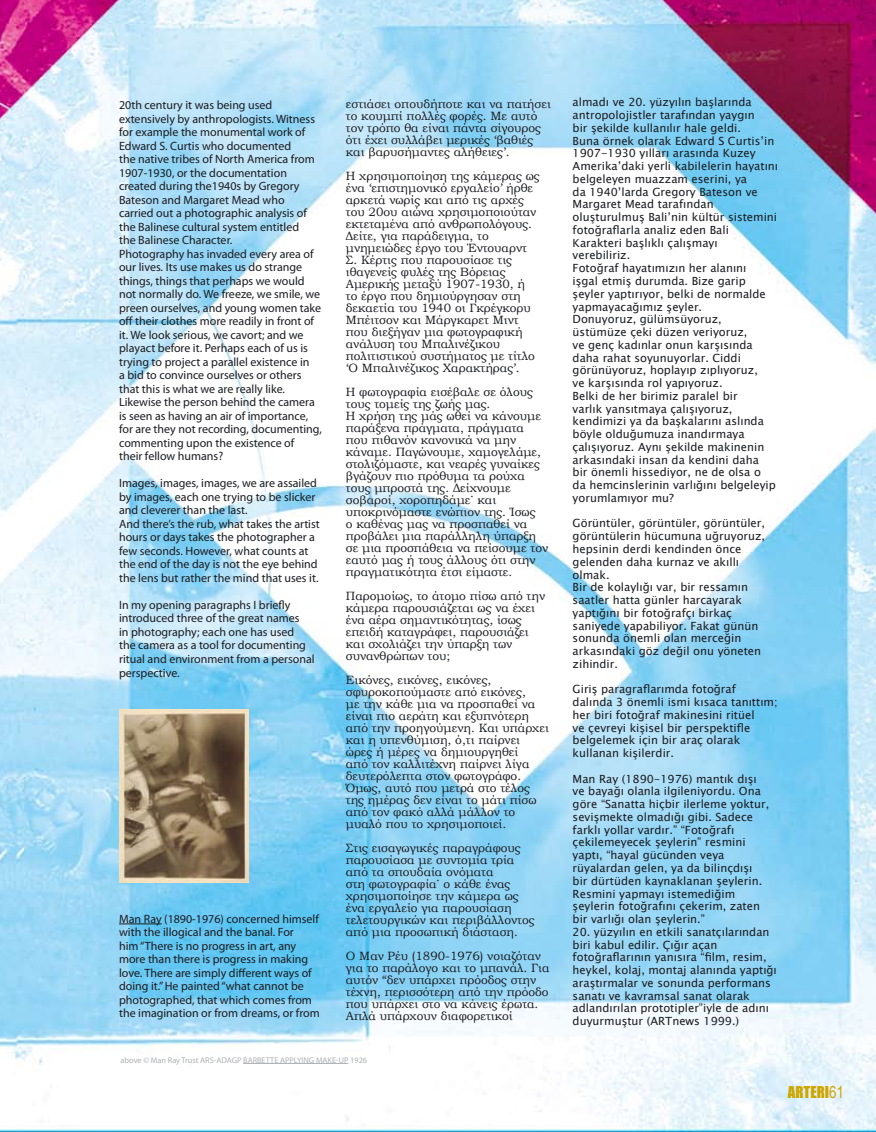
<style>
.page{position:relative;width:876px;height:1132px;background:#fff}
.page>*{position:absolute;margin:0;border:0;box-sizing:border-box;transform-origin:0 0}
.t1{font:15px "Impact";color:#cda700}
.t2{font:12px/12px "Bookman Old Style";color:#1b1c20}
.t3{font:12px/13.5px "Myriad Pro";color:#1b1c20}
.t4{font:11.25px/12.8px "Lucida Sans Unicode";color:#1b1c20}
.t5{font:8.25px "Myriad Pro";color:#adafb2}
.s1{font-family:"Arial Narrow";font-size:16.5px}
</style>
<div class="page">
<img style="left:0;top:0;width:876px;height:1131px">
<hr style="left:119px;top:923px;width:43px;height:1px;background:#1b1c20">
<img style="left:119px;top:709px;width:130px;height:173px">
<hr style="left:243px;top:1062px;width:105px;height:1px;background:#adafb2">
<p class="t2" style="left:346px;top:97px;width:206px">εστιάσει οπουδήποτε και να πατήσει το κουμπί πολλές φορές. Με αυτό τον τρόπο θα είναι πάντα σίγουρος ότι έχει συλλάβει μερικές ‘βαθιές και βαρυσήμαντες αλήθειες’.</p>
<p class="t2" style="left:346px;top:169px;width:195px">Η χρησιμοποίηση της κάμερας ως ένα ‘επιστημονικό εργαλείο’ ήρθε αρκετά νωρίς και από τις αρχές του 20ου αιώνα χρησιμοποιούταν εκτεταμένα από ανθρωπολόγους.<br>Δείτε, για παράδειγμα, το μνημειώδες έργο του Έντουαρντ<br>Σ. Κέρτις που παρουσίασε τις ιθαγενείς φυλές της Βόρειας<br>Αμερικής μεταξύ 1907-1930, ή το έργο που δημιούργησαν στη δεκαετία του 1940 οι Γκρέγκορυ<br>Μπέιτσον και Μάργκαρετ Μιντ που διεξήγαν μια φωτογραφική ανάλυση του Μπαλινέζικου πολιτιστικού συστήματος με τίτλο ‘Ο Μπαλινέζικος Χαρακτήρας’.</p>
<p class="t2" style="left:346px;top:385px;width:204px">Η φωτογραφία εισέβαλε σε όλους τους τομείς της ζωής μας.<br>Η χρήση της μάς ωθεί να κάνουμε παράξενα πράγματα, πράγματα που πιθανόν κανονικά να μην κάναμε. Παγώνουμε, χαμογελάμε, στολιζόμαστε, και νεαρές γυναίκες βγάζουν πιο πρόθυμα τα ρούχα τους μπροστά της. Δείχνουμε σοβαροί, χοροπηδάμε˙ και υποκρινόμαστε ενώπιον της. Ίσως<br>ο καθένας μας να προσπαθεί να προβάλει μια παράλληλη ύπαρξη σε μια προσπάθεια να πείσουμε τον εαυτό μας ή τους άλλους ότι στην πραγματικότητα έτσι είμαστε.</p>
<p class="t2" style="left:346px;top:589px;width:201px">Παρομοίως, το άτομο πίσω από την κάμερα παρουσιάζεται ως να έχει ένα αέρα σημαντικότητας, ίσως επειδή καταγράφει, παρουσιάζει και σχολιάζει την ύπαρξη των συνανθρώπων του;</p>
<p class="t2" style="left:346px;top:673px;width:205px">Εικόνες, εικόνες, εικόνες, σφυροκοπούμαστε από εικόνες,<br>με την κάθε μια να προσπαθεί να είναι πιο αεράτη και εξυπνότερη από την προηγούμενη. Και υπάρχει και η υπενθύμιση, ό,τι παίρνει ώρες ή μέρες να δημιουργηθεί<br>από τον καλλιτέχνη παίρνει λίγα δευτερόλεπτα στον φωτογράφο.<br>Όμως, αυτό που μετρά στο τέλος της ημέρας δεν είναι το μάτι πίσω από τον φακό αλλά μάλλον το μυαλό που το χρησιμοποιεί.</p>
<p class="t2" style="left:346px;top:841px;width:190px">Στις εισαγωγικές παραγράφους παρουσίασα με συντομία τρία από τα σπουδαία ονόματα<br>στη φωτογραφία˙ ο κάθε ένας χρησιμοποίησε την κάμερα ως ένα εργαλείο για παρουσίαση τελετουργικών και περιβάλλοντος από μια προσωπική διάσταση.</p>
<p class="t2" style="left:346px;top:949px;width:205px">Ο Μαν Ρέυ (1890-1976) νοιαζόταν για το παράλογο και το μπανάλ. Για αυτόν “δεν υπάρχει πρόοδος στην τέχνη, περισσότερη από την πρόοδο που υπάρχει στο να κάνεις έρωτα.<br>Απλά υπάρχουν διαφορετικοί</p>
<p class="t5" style="left:121px;top:1054px;width:248px">above © Man Ray Trust ARS-ADAGP BARBETTE APPLYING MAKE-UP 1926</p>
<p class="t3" style="left:119px;top:98px;width:204px">20th century it was being used extensively by anthropologists. Witness for example the monumental work of Edward S. Curtis who documented<br>the native tribes of North America from 1907-1930, or the documentation created during the1940s by Gregory Bateson and Margaret Mead who carried out a photographic analysis of the Balinese cultural system entitled<br>the Balinese Character.<br>Photography has invaded every area of our lives. Its use makes us do strange things, things that perhaps we would not normally do. We freeze, we smile, we preen ourselves, and young women take off their clothes more readily in front of it. We look serious, we cavort; and we playact before it. Perhaps each of us is trying to project a parallel existence in<br>a bid to convince ourselves or others that this is what we are really like.<br>Likewise the person behind the camera is seen as having an air of importance, for are they not recording, documenting, commenting upon the existence of<br>their fellow humans?</p>
<p class="t3" style="left:119px;top:476px;width:202px">Images, images, images, we are assailed by images, each one trying to be slicker and cleverer than the last.<br>And there’s the rub, what takes the artist hours or days takes the photographer a few seconds. However, what counts at the end of the day is not the eye behind the lens but rather the mind that uses it.</p>
<p class="t3" style="left:119px;top:597px;width:197px">In my opening paragraphs I briefly introduced three of the great names<br>in photography; each one has used<br>the camera as a tool for documenting ritual and environment from a personal perspective.</p>
<p class="t3" style="left:119px;top:911px;width:202px">Man Ray (1890-1976) concerned himself with the illogical and the banal. For<br>him “There is no progress in art, any more than there is progress in making love. There are simply different ways of doing it.” He painted “what cannot be photographed, that which comes from the imagination or from dreams, or from</p>
<p class="t4" style="left:573px;top:96px;width:207px">almadı ve 20. yüzyılın başlarında antropolojistler tarafından yaygın<br>bir şekilde kullanılır hale geldi.<br>Buna örnek olarak Edward S Curtis’in<br>1907-1930 yılları arasında Kuzey<br>Amerika’daki yerli kabilelerin hayatını belgeleyen muazzam eserini, ya<br>da 1940’larda Gregory Bateson ve<br>Margaret Mead tarafından oluşturulmuş Bali’nin kültür sistemini fotoğraflarla analiz eden Bali<br>Karakteri başlıklı çalışmayı<br>verebiliriz.<br>Fotoğraf hayatımızın her alanını<br>işgal etmiş durumda. Bize garip şeyler yaptırıyor, belki de normalde yapmayacağımız şeyler.<br>Donuyoruz, gülümsüyoruz, üstümüze çeki düzen veriyoruz,<br>ve genç kadınlar onun karşısında daha rahat soyunuyorlar. Ciddi görünüyoruz, hoplayıp zıplıyoruz,<br>ve karşısında rol yapıyoruz.<br>Belki de her birimiz paralel bir<br>varlık yansıtmaya çalışıyoruz, kendimizi ya da başkalarını aslında böyle olduğumuza inandırmaya çalışıyoruz. Aynı şekilde makinenin arkasındaki insan da kendini daha<br>bir önemli hissediyor, ne de olsa o<br>da hemcinslerinin varlığını belgeleyip yorumlamıyor mu?</p>
<p class="t4" style="left:573px;top:517px;width:194px">Görüntüler, görüntüler, görüntüler, görüntülerin hücumuna uğruyoruz, hepsinin derdi kendinden önce gelenden daha kurnaz ve akıllı olmak.<br>Bir de kolaylığı var, bir ressamın saatler hatta günler harcayarak yaptığını bir fotoğrafçı birkaç saniyede yapabiliyor. Fakat günün sonunda önemli olan merceğin arkasındaki göz değil onu yöneten zihindir.</p>
<p class="t4" style="left:573px;top:682px;width:206px">Giriş paragraflarımda fotoğraf dalında 3 önemli ismi kısaca tanıttım; her biri fotoğraf makinesini ritüel<br>ve çevreyi kişisel bir perspektifle belgelemek için bir araç olarak kullanan kişilerdir.</p>
<p class="t4" style="left:573px;top:772px;width:198px">Man Ray (1890-1976) mantık dışı ve bayağı olanla ilgileniyordu. Ona göre “Sanatta hiçbir ilerleme yoktur, sevişmekte olmadığı gibi. Sadece farklı yollar vardır.” “Fotoğrafı çekilemeyecek şeylerin” resmini yaptı, “hayal gücünden veya rüyalardan gelen, ya da bilinçdışı bir dürtüden kaynaklanan şeylerin.<br>Resmini yapmayı istemediğim şeylerin fotoğrafını çekerim, zaten bir varlığı olan şeylerin.”</p>
<p class="t4" style="left:573px;top:925px;width:206px">20. yüzyılın en etkili sanatçılarından biri kabul edilir. Çığır açan fotoğraflarının yanısıra “film, resim, heykel, kolaj, montaj alanında yaptığı araştırmalar ve sonunda performans sanatı ve kavramsal sanat olarak adlandırılan prototipler”iyle de adını duyurmuştur (ARTnews 1999.)</p>
<h1 class="t1" style="left:788px;top:1079px;width:58px">ARTERI<span class="s1">61</span></h1>
</div>
